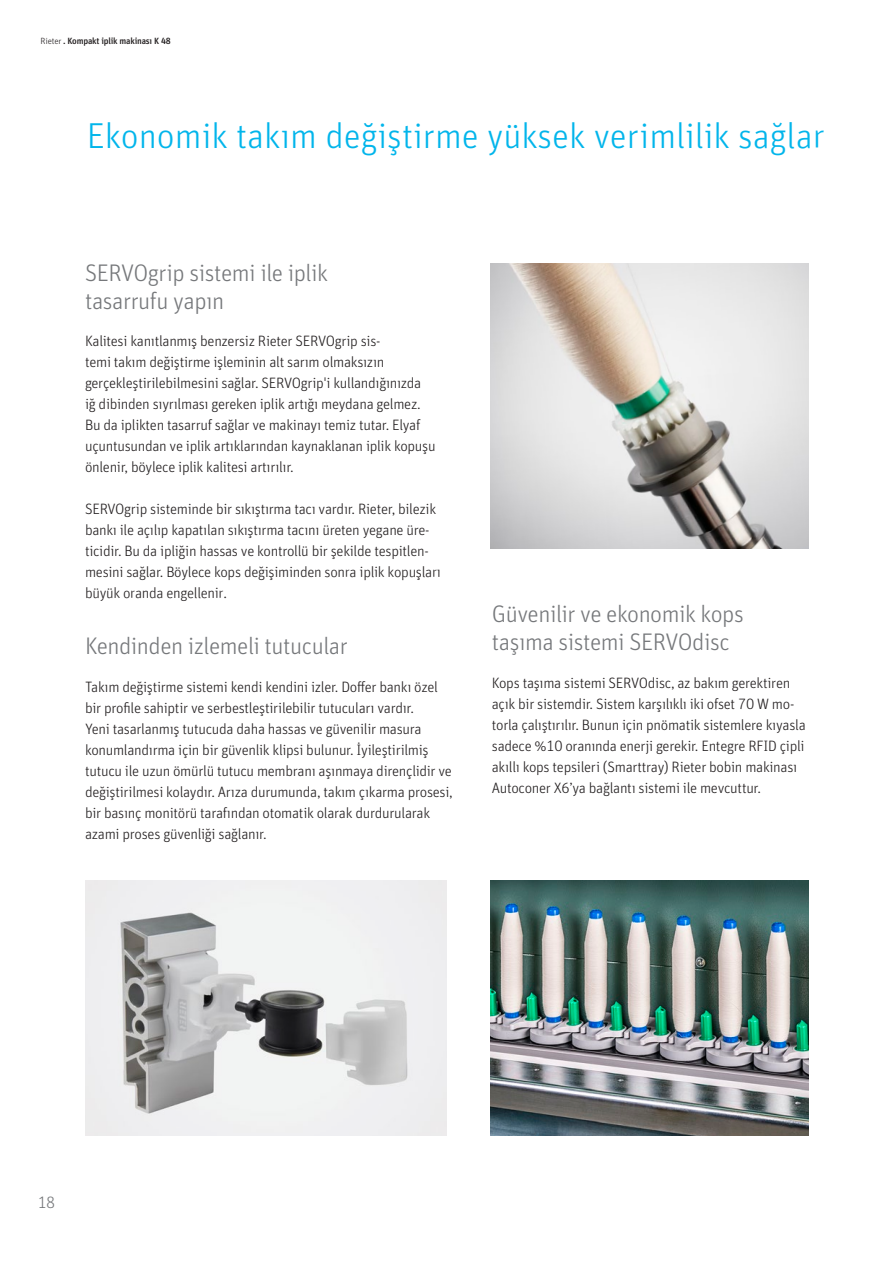
<style>
.page{position:relative;width:893px;height:1263px;background:#fff}
.page>*{position:absolute;margin:0;border:0;box-sizing:border-box;transform-origin:0 0}
.t1{font:300 36px "Unit Pro";color:#02b5eb}
.t2{font:300 24px/28.5px "Unit Pro";letter-spacing:-.02em;color:#76787b}
.t3{font:300 16.5px "Unit Pro";color:#76787b}
.t4{font:300 15px/21px "Unit Pro";letter-spacing:-.02em;color:#231f20}
.t5{font:15px "Hanyi Xi Deng Xian";letter-spacing:-.02em;color:#231f20}
.t6{font:500 9px "Unit Pro";letter-spacing:-.02em;color:#231f20}
.s1{font-weight:300}
.s2{font-family:"Hanyi Xi Deng Xian";font-weight:400}
</style>
<div class="page">
<img style="left:490px;top:881px;width:318px;height:254px">
<img style="left:85px;top:881px;width:361px;height:254px">
<img style="left:490px;top:264px;width:318px;height:285px">
<p class="t6" style="left:41px;top:34px;width:132px"><span class="s1">Rieter</span> . Kompakt iplik makinası K 48</p>
<h1 class="t1" style="left:87px;top:110px;width:740px">Ekonomik takım değiştirme yüksek verimlilik <span class="s2">sağlar</span></h1>
<h2 class="t2" style="left:85px;top:257px;width:244px">SERVOgrip sistemi ile iplik tasarrufu yapın</h2>
<p class="t4" style="left:85px;top:329px;width:352px">Kalitesi kanıtlanmış benzersiz Rieter SERVOgrip sis-<br>temi takım değiştirme işleminin alt sarım olmaksızın gerçekleştirilebilmesini sağlar. SERVOgrip'i kullandığınızda iğ dibinden sıyrılması gereken iplik artığı meydana gelmez.<br>Bu da iplikten tasarruf sağlar ve makinayı temiz tutar. Elyaf uçuntusundan ve iplik artıklarından kaynaklanan iplik kopuşu önlenir, böylece iplik kalitesi artırılır.</p>
<p class="t4" style="left:85px;top:497px;width:357px">SERVOgrip sisteminde bir sıkıştırma tacı vardır. Rieter, bilezik bankı ile açılıp kapatılan sıkıştırma tacını üreten yegane üre&shy;ticidir. Bu da ipliğin hassas ve kontrollü bir şekilde tespitlen&shy;mesini sağlar. Böylece kops değişiminden <span class="s2">sonra iplik kopuşları</span></p>
<p class="t5" style="left:85px;top:584px;width:143px">büyük oranda engellenir.</p>
<h2 class="t2" style="left:85px;top:630px;width:264px">Kendinden izlemeli tutucular</h2>
<h2 class="t2" style="left:492px;top:598px;width:254px">Güvenilir ve ekonomik kops taşıma sistemi SERVOdisc</h2>
<p class="t4" style="left:85px;top:675px;width:369px">Takım değiştirme sistemi kendi kendini izler. Doffer bankı özel bir profile sahiptir ve serbestleştirilebilir tutucuları vardır.<br>Yeni tasarlanmış tutucuda daha hassas ve güvenilir masura konumlandırma için bir güvenlik klipsi bulunur. İyileştirilmiş tutucu ile uzun ömürlü tutucu membranı aşınmaya dirençlidir ve değiştirilmesi kolaydır. Arıza durumunda, takım çıkarma prosesi, bir basınç monitörü tarafından otomatik olarak durdurularak azami proses güvenliği sağlanır.</p>
<p class="t4" style="left:492px;top:672px;width:315px">Kops taşıma sistemi SERVOdisc, az bakım gerektiren açık bir sistemdir. Sistem karşılıklı iki ofset 70 W mo&shy;torla çalıştırılır. Bunun için pnömatik sistemlere kıyasla sadece %10 oranında enerji gerekir. Entegre RFID çipli akıllı kops tepsileri (Smarttray) Rieter bobin makinası Autoconer X6’ya bağlantı sistemi ile mevcuttur.</p>
<p class="t3" style="left:37px;top:1191px;width:20px">18</p>
</div>
